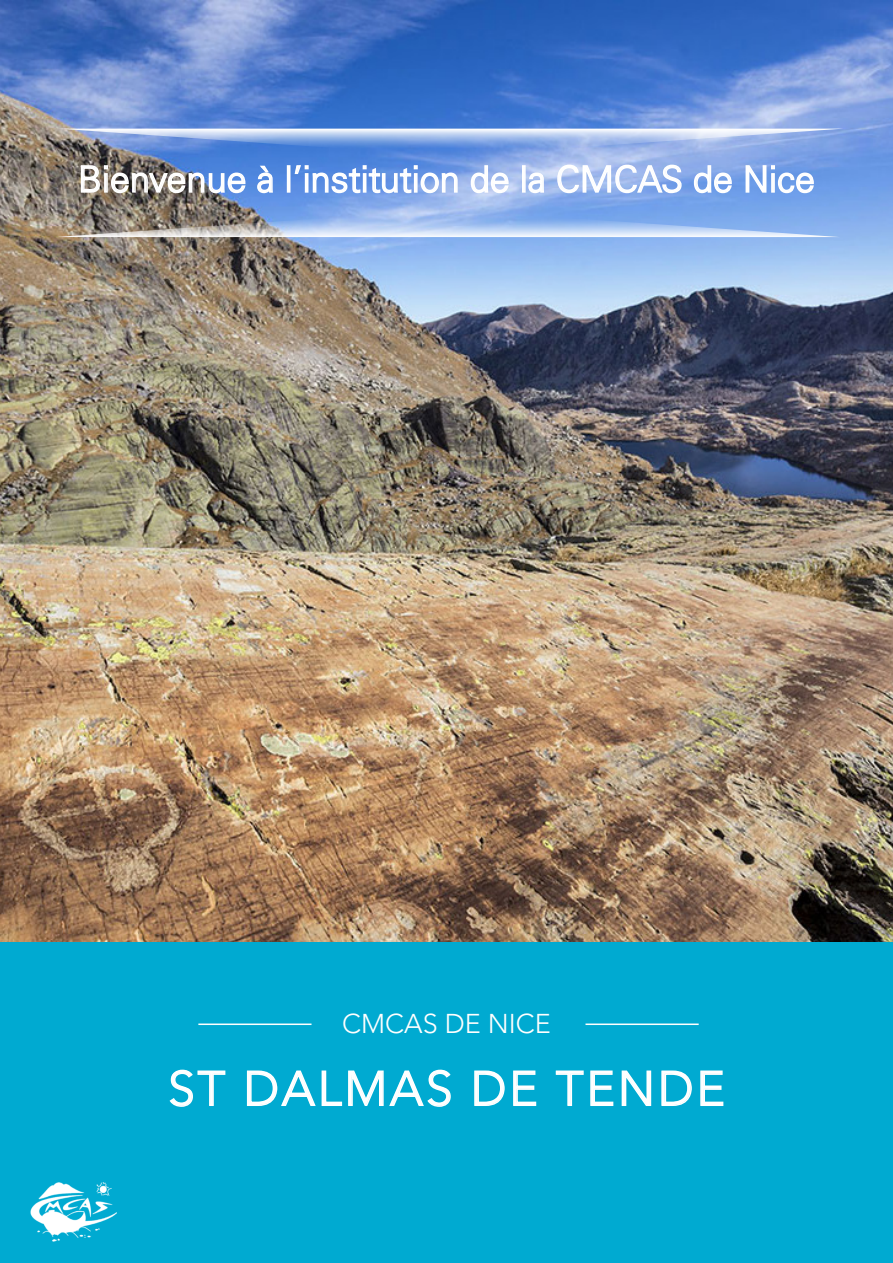
<style>
.page{position:relative;width:893px;height:1263px;background:#fff}
.page>*{position:absolute;margin:0;border:0;box-sizing:border-box;transform-origin:0 0}
.t1{font:300 48px "Avenir LT Std";letter-spacing:.06em;color:#fff}
.t2{font:300 36px "Univers LT Std";color:#fff}
.t3{font:300 27px "Avenir LT Std";color:#fff}
</style>
<div class="page">
<div style="left:0;top:942px;width:893px;height:321px;background:#00aad1"></div>
<img style="left:30px;top:1183px;width:86px;height:59px">
<svg style="left:169px;top:1069px;width:57px;height:38px"></svg>
<svg style="left:246px;top:1069px;width:205px;height:38px"></svg>
<svg style="left:474px;top:1070px;width:31px;height:36px"></svg>
<svg style="left:513px;top:1070px;width:24px;height:36px"></svg>
<svg style="left:555px;top:1070px;width:29px;height:36px"></svg>
<svg style="left:590px;top:1070px;width:24px;height:36px"></svg>
<svg style="left:621px;top:1070px;width:31px;height:36px"></svg>
<svg style="left:661px;top:1070px;width:31px;height:36px"></svg>
<svg style="left:700px;top:1070px;width:24px;height:36px"></svg>
<hr style="left:198px;top:1023px;width:113px;height:2px;background:#fff">
<hr style="left:585px;top:1023px;width:114px;height:2px;background:#fff">
<img style="left:0;top:0;width:893px;height:942px">
<svg style="left:55px;top:113px;width:788px;height:139px;background:#8ca7d5"></svg>
<p class="t2" style="left:78px;top:157px;width:738px">Bienvenue à l’institution de la CMCAS de Nice</p>
<p class="t3" style="left:342px;top:1008px;width:210px">CMCAS DE NICE</p>
<p class="t1" style="left:168px;top:1060px;width:558px">ST DALMAS DE TENDE</p>
</div>
